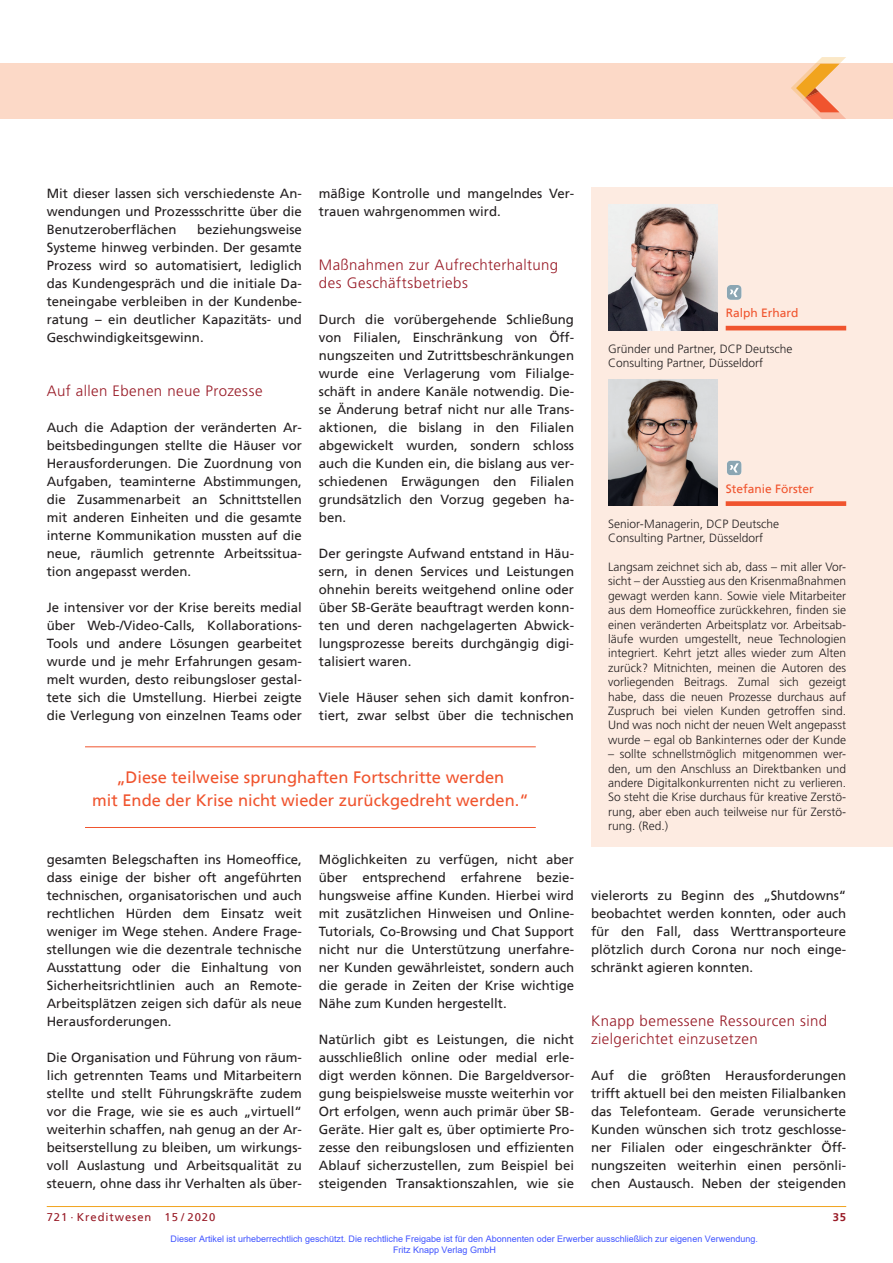
<style>
.page{position:relative;width:893px;height:1263px;background:#fff}
.page>*{position:absolute;margin:0;border:0;box-sizing:border-box;transform-origin:0 0}
.t1{font:16.5px/22.5px "Frutiger";color:#f0542e;text-align:center}
.t2{font:300 15px/18px "Frutiger";letter-spacing:.03em;color:#981a26}
.t3{font:13.2px/18px "Frutiger";color:#231f20;text-align:justify}
.t4{font:300 12px/14.4px "Frutiger";color:#231f20}
.t5{font:12px "Frutiger";color:#f0542e}
.t6{font:11.25px "Frutiger";letter-spacing:.08em;color:#981a26}
.t7{font:700 11.25px "Frutiger";color:#981a26}
.t8{font:9px/10.8px "Arial";color:#4054ff}
</style>
<div class="page">
<hr style="left:47px;top:1206px;width:799px;height:1px;background:#f1a31e">
<div style="left:0;top:64px;width:893px;height:55px;background:#fcd9c7"></div>
<svg style="left:791px;top:57px;width:55px;height:62px"></svg>
<div style="left:591px;top:187px;width:302px;height:659px;background:#fdebe1"></div>
<img style="left:608px;top:204px;width:109px;height:126px">
<hr style="left:726px;top:326px;width:120px;height:4px;background:#f0542e">
<svg style="left:727px;top:285px;width:15px;height:15px"></svg>
<img style="left:608px;top:380px;width:109px;height:126px">
<div style="left:726px;top:501px;width:120px;height:5px;background:#f0542e"></div>
<svg style="left:727px;top:460px;width:15px;height:15px"></svg>
<hr style="left:85px;top:746px;width:451px;height:1px;background:#f0542e">
<hr style="left:85px;top:827px;width:451px;height:1px;background:#f0542e">
<p class="t3" style="left:47px;top:185px;width:257px">Mit dieser lassen sich verschiedenste An&shy;wendungen und Prozessschritte über die Benutzeroberflächen</p>
<p class="t3" style="left:47px;top:221px;width:257px;text-indent:150px">beziehungsweise Systeme hinweg verbinden. Der gesamte Prozess wird so automatisiert, lediglich das Kundengespräch und die initiale Da&shy;teneingabe verbleiben in der Kundenbe&shy;ratung – ein deutlicher Kapazitäts- und Geschwindigkeitsgewinn.</p>
<p class="t2" style="left:47px;top:382px;width:217px">Auf allen Ebenen neue Prozesse</p>
<p class="t3" style="left:47px;top:419px;width:257px">Auch die Adaption der veränderten Ar&shy;beitsbedingungen stellte die Häuser vor Herausforderungen. Die Zuordnung von Aufgaben, teaminterne Abstimmungen, die Zusammenarbeit an Schnittstellen mit anderen Einheiten und die gesamte interne Kommunikation mussten auf die neue, räumlich getrennte Arbeitssitua&shy;tion angepasst werden.</p>
<p class="t3" style="left:47px;top:599px;width:257px">Je intensiver vor der Krise bereits medial über Web-/Video-Calls, Kollaborations-Tools und andere Lösungen gearbeitet wurde und je mehr Erfahrungen gesam&shy;melt wurden, desto reibungsloser gestal&shy;tete sich die Umstellung. Hierbei zeigte die Verlegung von einzelnen Teams oder</p>
<p class="t3" style="left:319px;top:185px;width:257px">mäßige Kontrolle und mangelndes Ver&shy;trauen wahrgenommen wird.</p>
<p class="t2" style="left:319px;top:256px;width:241px">Maßnahmen zur Aufrechterhaltung des Geschäftsbetriebs</p>
<p class="t3" style="left:319px;top:311px;width:257px">Durch die vorübergehende Schließung von Filialen, Einschränkung von Öff&shy;nungszeiten und Zutrittsbeschränkungen wurde eine Verlagerung vom Filialge&shy;schäft in andere Kanäle notwendig. Die&shy;se Änderung betraf nicht nur alle Trans&shy;aktionen, die bislang in den Filialen abgewickelt wurden, sondern schloss auch die Kunden ein, die bislang aus ver&shy;schiedenen Erwägungen den Filialen grundsätzlich den Vorzug gegeben ha&shy;ben.</p>
<p class="t3" style="left:319px;top:545px;width:257px">Der geringste Aufwand entstand in Häu&shy;sern, in denen Services und Leistungen ohnehin bereits weitgehend online oder über SB-Geräte beauftragt werden konn&shy;ten und deren nachgelagerten Abwick&shy;lungsprozesse bereits durchgängig digi&shy;talisiert waren.</p>
<p class="t3" style="left:319px;top:689px;width:257px">Viele Häuser sehen sich damit konfron&shy;tiert, zwar selbst über die technischen</p>
<p class="t1" style="left:92px;top:767px;width:438px">„Diese teilweise sprunghaften Fortschritte werden<br>mit Ende der Krise nicht wieder zurückgedreht werden.“</p>
<p class="t3" style="left:47px;top:851px;width:257px">gesamten Belegschaften ins Homeoffice, dass einige der bisher oft angeführten technischen, organisatorischen und auch rechtlichen Hürden dem Einsatz weit weniger im Wege stehen. Andere Frage&shy;stellungen wie die dezentrale technische Ausstattung oder die Einhaltung von Sicherheitsrichtlinien auch an Remote-Arbeitsplätzen zeigen sich dafür als neue Herausforderungen.</p>
<p class="t3" style="left:47px;top:1049px;width:257px">Die Organisation und Führung von räum&shy;lich getrennten Teams und Mitarbeitern stellte und stellt Führungskräfte zudem vor die Frage, wie sie es auch „virtuell“ weiterhin schaffen, nah genug an der Ar&shy;beitserstellung zu bleiben, um wirkungs&shy;voll Auslastung und Arbeitsqualität zu steuern, ohne dass ihr Verhalten als über-</p>
<p class="t3" style="left:319px;top:851px;width:257px">Möglichkeiten zu verfügen, nicht aber über entsprechend erfahrene bezie&shy;hungsweise affine Kunden. Hierbei wird mit zusätzlichen Hinweisen und Online-Tutorials, Co-Browsing und Chat Support nicht nur die Unterstützung unerfahre&shy;ner Kunden gewährleistet, sondern auch die gerade in Zeiten der Krise wichtige Nähe zum Kunden hergestellt.</p>
<p class="t3" style="left:319px;top:1031px;width:257px">Natürlich gibt es Leistungen, die nicht ausschließlich online oder medial erle&shy;digt werden können. Die Bargeldversor&shy;gung beispielsweise musste weiterhin vor Ort erfolgen, wenn auch primär über SB-Geräte. Hier galt es, über optimierte Pro&shy;zesse den reibungslosen und effizienten Ablauf sicherzustellen, zum Beispiel bei steigenden Transaktionszahlen, wie sie</p>
<p class="t5" style="left:726px;top:308px;width:74px">Ralph Erhard</p>
<p class="t4" style="left:608px;top:342px;width:186px">Gründer und Partner, DCP Deutsche<br>Consulting Partner, Düsseldorf</p>
<p class="t5" style="left:726px;top:483px;width:90px">Stefanie Förster</p>
<p class="t4" style="left:608px;top:517px;width:172px">Senior-Managerin, DCP Deutsche<br>Consulting Partner, Düsseldorf</p>
<p class="t4" style="left:608px;top:560px;width:240px;text-align:justify">Langsam zeichnet sich ab, dass – mit aller Vor&shy;sicht – der Ausstieg aus den Krisenmaßnahmen gewagt werden kann. Sowie viele Mitarbeiter aus dem Homeoffice zurückkehren, finden sie einen veränderten Arbeitsplatz vor. Arbeitsab&shy;läufe wurden umgestellt, neue Technologien integriert. Kehrt jetzt alles wieder zum Alten zurück? Mitnichten, meinen die Autoren des vorliegenden Beitrags. Zumal sich gezeigt habe, dass die neuen Prozesse durchaus auf Zuspruch bei vielen Kunden getroffen sind.<br>Und was noch nicht der neuen Welt angepasst wurde – egal ob Bankinternes oder der Kunde</p>
<p class="t4" style="left:608px;top:747px;width:240px;text-align:justify">– sollte schnellstmöglich mitgenommen wer&shy;den, um den Anschluss an Direktbanken und andere Digitalkonkurrenten nicht zu verlieren.<br>So steht die Krise durchaus für kreative Zerstö&shy;rung, aber eben auch teilweise nur für Zerstö&shy;rung. (Red.)</p>
<p class="t3" style="left:591px;top:887px;width:257px">vielerorts zu Beginn des „Shutdowns“ beobachtet werden konnten, oder auch für den Fall, dass Werttransporteure plötzlich durch Corona nur noch einge&shy;schränkt agieren konnten.</p>
<p class="t2" style="left:591px;top:1012px;width:238px">Knapp bemessene Ressourcen sind zielgerichtet einzusetzen</p>
<p class="t3" style="left:591px;top:1067px;width:257px">Auf die größten Herausforderungen trifft aktuell bei den meisten Filialbanken das Telefonteam. Gerade verunsicherte Kunden wünschen sich trotz geschlosse&shy;ner Filialen oder eingeschränkter Öff&shy;nungszeiten weiterhin einen persönli&shy;chen Austausch. Neben der steigenden</p>
<p class="t6" style="left:47px;top:1211px;width:170px">721 · Kreditwesen 15 / 2020</p>
<p class="t7" style="left:833px;top:1211px;width:15px">35</p>
<p class="t8" style="left:393px;top:1233px;width:366px;text-indent:-223px">Dieser Artikel ist urheberrechtlich geschützt. Die rechtliche Freigabe ist für den Abonnenten oder Erwerber ausschließlich zur eigenen Verwendung.<br>Fritz Knapp Verlag GmbH</p>
</div>
